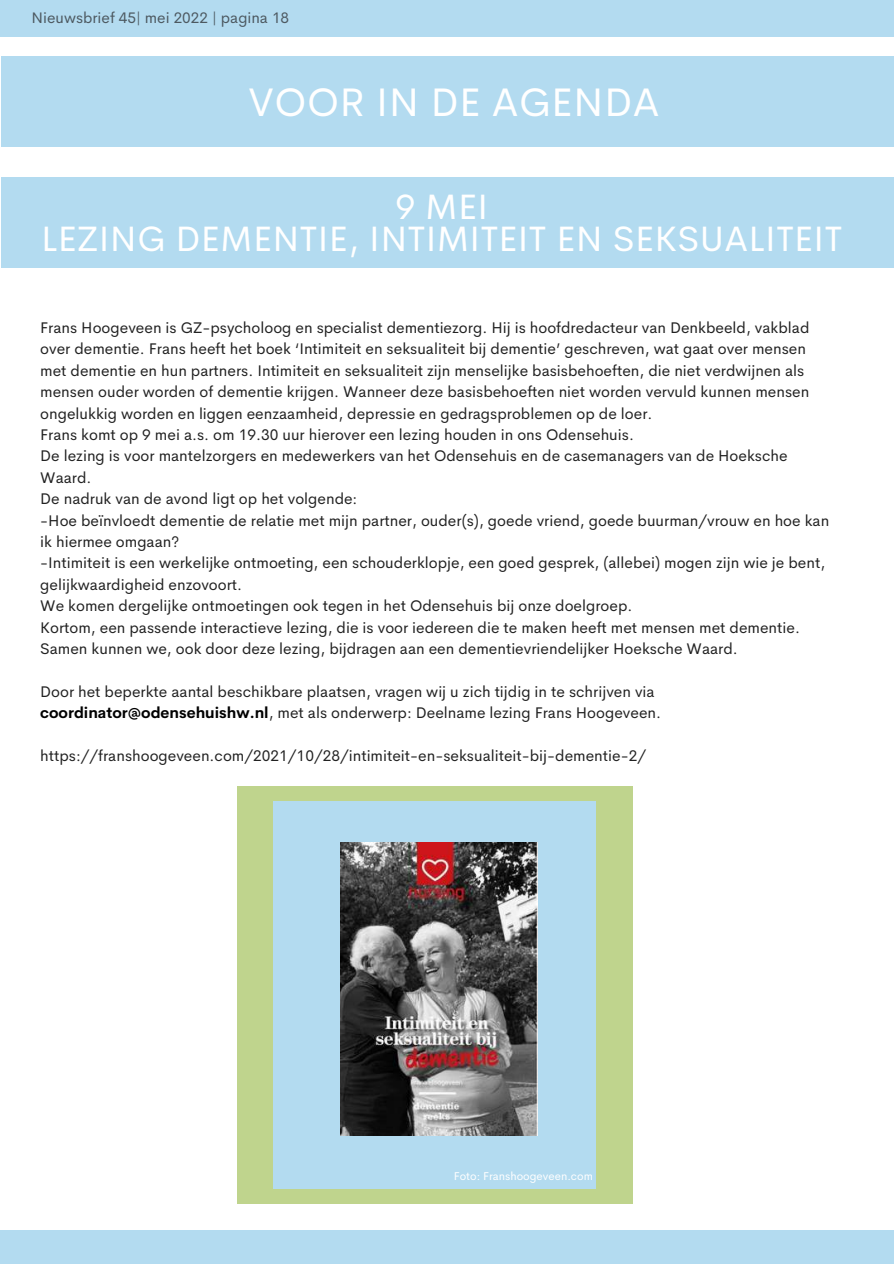
<style>
.page{position:relative;width:894px;height:1264px;background:#fff}
.page>*{position:absolute;margin:0;border:0;box-sizing:border-box;transform-origin:0 0}
.t1{font:39.9px "Cerebri Sans";letter-spacing:.01em;color:#fff}
.t2{font:35.4px/31.5px "Cerebri Sans";letter-spacing:.01em;color:#fff;text-align:center}
.t3{font:15.45px/21.5px "Cerebri Sans";color:#222}
.t4{font:15.3px "Cerebri Sans";color:#4d5961}
.t5{font:11.4px "Cerebri Sans";color:#fff}
.s1{font-weight:700;color:#000}
</style>
<div class="page">
<div style="left:0;top:1230px;width:893px;height:33px;background:#b3dbf0"></div>
<div style="left:0;top:0;width:893px;height:37px;background:#b3dbf0"></div>
<div style="left:1px;top:177px;width:892px;height:90px;background:#b3dbf0"></div>
<div style="left:1px;top:57px;width:892px;height:90px;background:#b3dbf0"></div>
<div style="left:237px;top:786px;width:395px;height:418px;background:#bfd48d"></div>
<div style="left:273px;top:801px;width:323px;height:388px;background:#b3dbf0"></div>
<img style="left:340px;top:842px;width:197px;height:293px">
<p class="t4" style="left:31px;top:8px;width:259px">Nieuwsbrief 45| mei 2022 | pagina 18</p>
<h1 class="t1" style="left:248px;top:76px;width:413px">VOOR IN DE AGENDA</h1>
<h2 class="t2" style="left:41px;top:191px;width:802px">9 MEI<br>LEZING DEMENTIE, INTIMITEIT EN SEKSUALITEIT</h2>
<p class="t3" style="left:40px;top:317px;width:790px">Frans Hoogeveen is GZ-psycholoog en specialist dementiezorg. Hij is hoofdredacteur van Denkbeeld, vakblad over dementie. Frans heeft het boek ‘Intimiteit en seksualiteit bij dementie’ geschreven, wat gaat over mensen met dementie en hun partners. Intimiteit en seksualiteit zijn menselijke basisbehoeften, die niet verdwijnen als mensen ouder worden of dementie krijgen. Wanneer deze basisbehoeften niet worden vervuld kunnen mensen ongelukkig worden en liggen eenzaamheid, depressie en gedragsproblemen op de loer.<br>Frans komt op 9 mei a.s. om 19.30 uur hierover een lezing houden in ons Odensehuis.<br>De lezing is voor mantelzorgers en medewerkers van het Odensehuis en de casemanagers van de Hoeksche Waard.<br>De nadruk van de avond ligt op het volgende:<br>-Hoe beïnvloedt dementie de relatie met mijn partner, ouder(s), goede vriend, goede buurman/vrouw en hoe kan ik hiermee omgaan?<br>-Intimiteit is een werkelijke ontmoeting, een schouderklopje, een goed gesprek, (allebei) mogen zijn wie je bent, gelijkwaardigheid enzovoort.<br>We komen dergelijke ontmoetingen ook tegen in het Odensehuis bij onze doelgroep.<br>Kortom, een passende interactieve lezing, die is voor iedereen die te maken heeft met mensen met dementie.<br>Samen kunnen we, ook door deze lezing, bijdragen aan een dementievriendelijker Hoeksche Waard.</p>
<p class="t3" style="left:40px;top:680px;width:622px">Door het beperkte aantal beschikbare plaatsen, vragen wij u zich tijdig in te schrijven via <span class="s1">coordinator@odensehuishw.nl</span>, met als onderwerp: Deelname lezing Frans Hoogeveen.</p>
<p class="t3" style="left:40px;top:745px;width:607px">https://franshoogeveen.com/2021/10/28/intimiteit-en-seksualiteit-bij-dementie-2/</p>
<p class="t5" style="left:453px;top:1168px;width:140px">Foto: Franshoogeveen.com</p>
</div>
